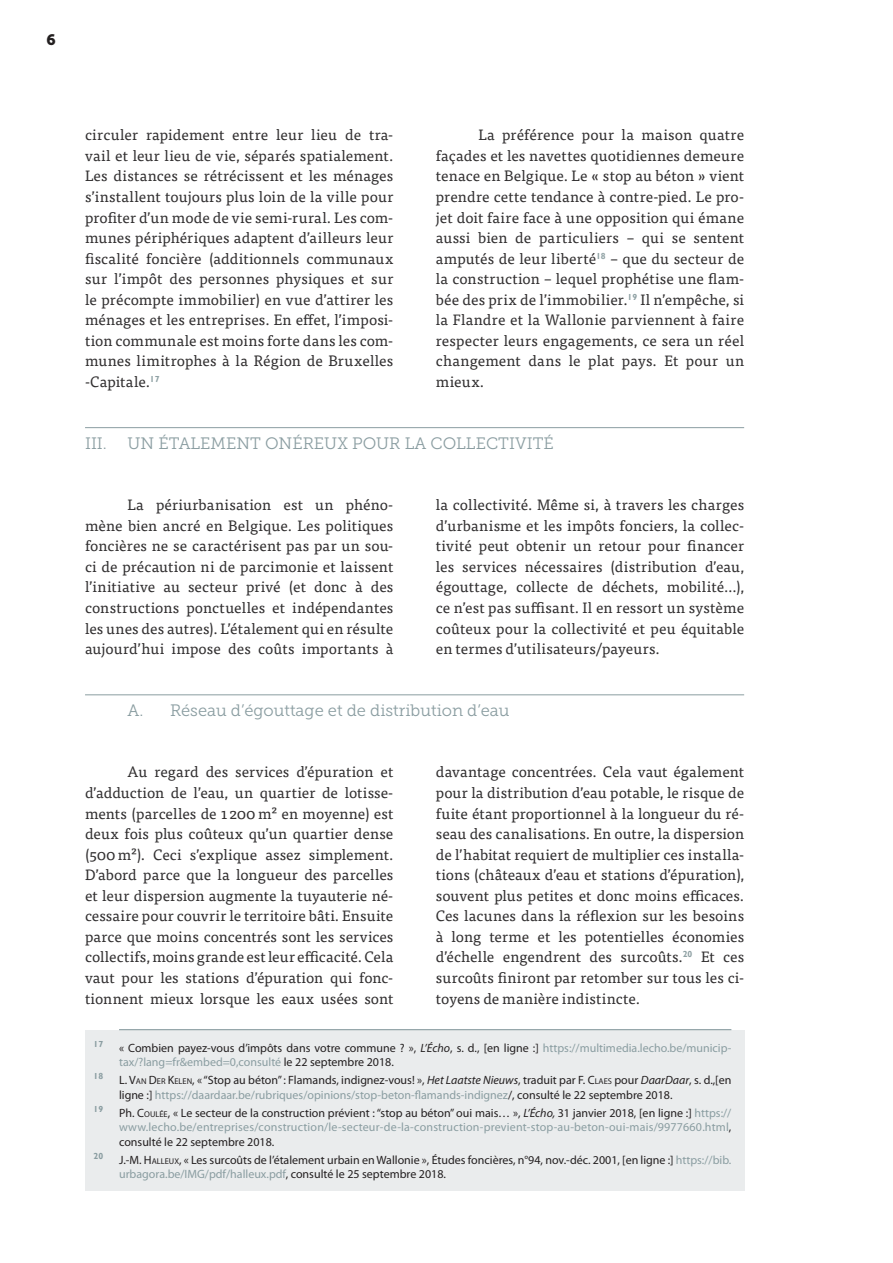
<style>
.page{position:relative;width:893px;height:1263px;background:#fff}
.page>*{position:absolute;margin:0;border:0;box-sizing:border-box;transform-origin:0 0}
.t1{font:16.5px "Museo Slab 300";color:#8a9da1}
.t2{font:15px/20.5px "Tisa Pro";letter-spacing:.005em;color:#312f30;text-align:justify}
.t3{font:15px "Museo Slab 900";color:#231f20}
.t4{font:12px/14.4px "Myriad Pro";color:#231f20}
.t5{font:12px/14.4px "Myriad Pro";letter-spacing:.005em;color:#8a9da1;text-align:justify}
.t6{font:700 8.7px "Gill Sans";color:#8a9da1}
.s1{font-style:italic}
.s2{color:#8a9da1}
.s3{font-style:inherit}
.s4{font-size:8.4px}
.s5{color:#231f20}
.s6{font-size:8.4px;color:#231f20}
.s7{font-style:italic;color:#231f20}
</style>
<div class="page">
<div style="left:85px;top:1030px;width:659px;height:161px;background:#eaeced"></div>
<hr style="left:119px;top:1029px;width:612px;height:1px;background:#8a9da1">
<hr style="left:85px;top:427px;width:659px;height:1px;background:#8a9da1">
<hr style="left:85px;top:694px;width:659px;height:1px;background:#8a9da1">
<p class="t3" style="left:46px;top:31px;width:11px">6</p>
<p class="t2" style="left:85px;top:124px;width:310px">circuler rapidement entre leur lieu de tra&shy;vail et leur lieu de vie, séparés spatialement.<br>Les distances se rétrécissent et les ménages s’installent toujours plus loin de la ville pour profiter d’un mode de vie semi-rural. Les com&shy;munes périphériques adaptent d’ailleurs leur fiscalité foncière (additionnels communaux sur l’impôt des personnes physiques et sur le précompte immobilier) en vue d’attirer les ménages et les entreprises. En effet, l’imposi&shy;tion communale est moins forte dans les com&shy;munes limitrophes à la Région de Bruxelles -Capitale.<sup>17</sup></p>
<p class="t2" style="left:436px;top:124px;width:310px;text-indent:43px">La préférence pour la maison quatre façades et les navettes quotidiennes demeure tenace en Belgique. Le « stop au béton » vient prendre cette tendance à contre-pied. Le pro&shy;jet doit faire face à une opposition qui émane aussi bien de particuliers – qui se sentent amputés de leur liberté<sup>18</sup> – que du secteur de la construction – lequel prophétise une flam&shy;bée des prix de l’immobilier.<sup>19</sup> Il n’empêche, si la Flandre et la Wallonie parviennent à faire respecter leurs engagements, ce sera un réel changement dans le plat pays. Et pour un mieux.</p>
<p class="t1" style="left:85px;top:435px;width:470px">III. UN ÉTALEMENT ONÉREUX POUR LA COLLECTIVITÉ</p>
<p class="t2" style="left:85px;top:494px;width:310px;text-indent:43px">La périurbanisation est un phéno&shy;mène bien ancré en Belgique. Les politiques foncières ne se caractérisent pas par un sou&shy;ci de précaution ni de parcimonie et laissent l’initiative au secteur privé (et donc à des constructions ponctuelles et indépendantes les unes des autres). L’étalement qui en résulte aujourd’hui impose des coûts importants à</p>
<p class="t2" style="left:436px;top:494px;width:310px">la collectivité. Même si, à travers les charges d’urbanisme et les impôts fonciers, la collec&shy;tivité peut obtenir un retour pour financer les services nécessaires (distribution d’eau, égouttage, collecte de déchets, mobilité…), ce n’est pas suffisant. Il en ressort un système coûteux pour la collectivité et peu équitable en termes d’utilisateurs/payeurs.</p>
<p class="t1" style="left:128px;top:702px;width:383px">A. Réseau d’égouttage et de distribution d’eau</p>
<p class="t2" style="left:85px;top:761px;width:310px;text-indent:43px">Au regard des services d’épuration et d’adduction de l’eau, un quartier de lotisse&shy;ments (parcelles de 1 200 m² en moyenne) est deux fois plus coûteux qu’un quartier dense (500 m²). Ceci s’explique assez simplement.<br>D’abord parce que la longueur des parcelles et leur dispersion augmente la tuyauterie né&shy;cessaire pour couvrir le territoire bâti. Ensuite parce que moins concentrés sont les services collectifs, moins grande est leur efficacité. Cela vaut pour les stations d’épuration qui fonc&shy;tionnent mieux lorsque les eaux usées sont</p>
<p class="t2" style="left:436px;top:761px;width:310px">davantage concentrées. Cela vaut également pour la distribution d’eau potable, le risque de fuite étant proportionnel à la longueur du ré&shy;seau des canalisations. En outre, la dispersion de l’habitat requiert de multiplier ces installa&shy;tions (châteaux d’eau et stations d’épuration), souvent plus petites et donc moins efficaces.<br>Ces lacunes dans la réflexion sur les besoins à long terme et les potentielles économies d’échelle engendrent des surcoûts.<sup>20</sup> Et ces surcoûts finiront par retomber sur tous les ci&shy;toyens de manière indistincte.</p>
<p class="t6" style="left:94px;top:1039px;width:11px">17</p>
<p class="t4" style="left:119px;top:1040px;width:614px">« Combien payez-vous d’impôts dans votre commune ? », <span class="s1">L’Écho</span>, s. d., [en ligne :] <span class="s2">https://multimedia.lecho.be/municip&shy;tax/?lang=fr&amp;embed=0,consulté</span> le 22 septembre 2018.</p>
<p class="t6" style="left:94px;top:1071px;width:11px">18</p>
<p class="t4" style="left:119px;top:1073px;width:614px"><span class="s3">L. V</span><span class="s4">AN</span> <span class="s3">D</span> <span class="s4">ER</span> <span class="s3">K</span><span class="s4">ELEN</span>, « “Stop au béton” : Flamands, indignez-vous! », <span class="s1">Het Laatste Nieuws</span>, traduit par <span class="s3">F. C</span><span class="s4">LAES</span> pour <span class="s1">DaarDaar</span><span class="s3">,</span> s. d.,[en ligne :] <span class="s2">https://daardaar.be/rubriques/opinions/stop-beton-flamands-indignez</span>/, consulté le 22 septembre 2018.</p>
<p class="t6" style="left:94px;top:1103px;width:11px">19</p>
<p class="t5" style="left:119px;top:1105px;width:614px"><span class="s5">Ph.</span> <span class="s5">C</span><span class="s6">OULÉE</span><span class="s5">, « Le secteur de la construction prévient : “stop au béton” oui mais… »,</span> <span class="s7">L’Écho,</span> <span class="s5">31 janvier 2018, [en ligne :]</span> https:// www.lecho.be/entreprises/construction/le-secteur-de-la-construction-previent-stop-au-beton-oui-mais/9977660.html<span class="s5">, consulté le 22 septembre 2018.</span></p>
<p class="t6" style="left:94px;top:1150px;width:11px">20</p>
<p class="t4" style="left:119px;top:1152px;width:614px">J.-M. <span class="s3">H</span><span class="s4">ALLEUX</span><span class="s3">,</span> « Les surcoûts de l’étalement urbain en Wallonie », Études foncières, n°94, nov.-déc. 2001, [en ligne :] <span class="s2">https://bib. urbagora.be/IMG/pdf/halleux.pdf</span>, consulté le 25 septembre 2018.</p>
</div>
